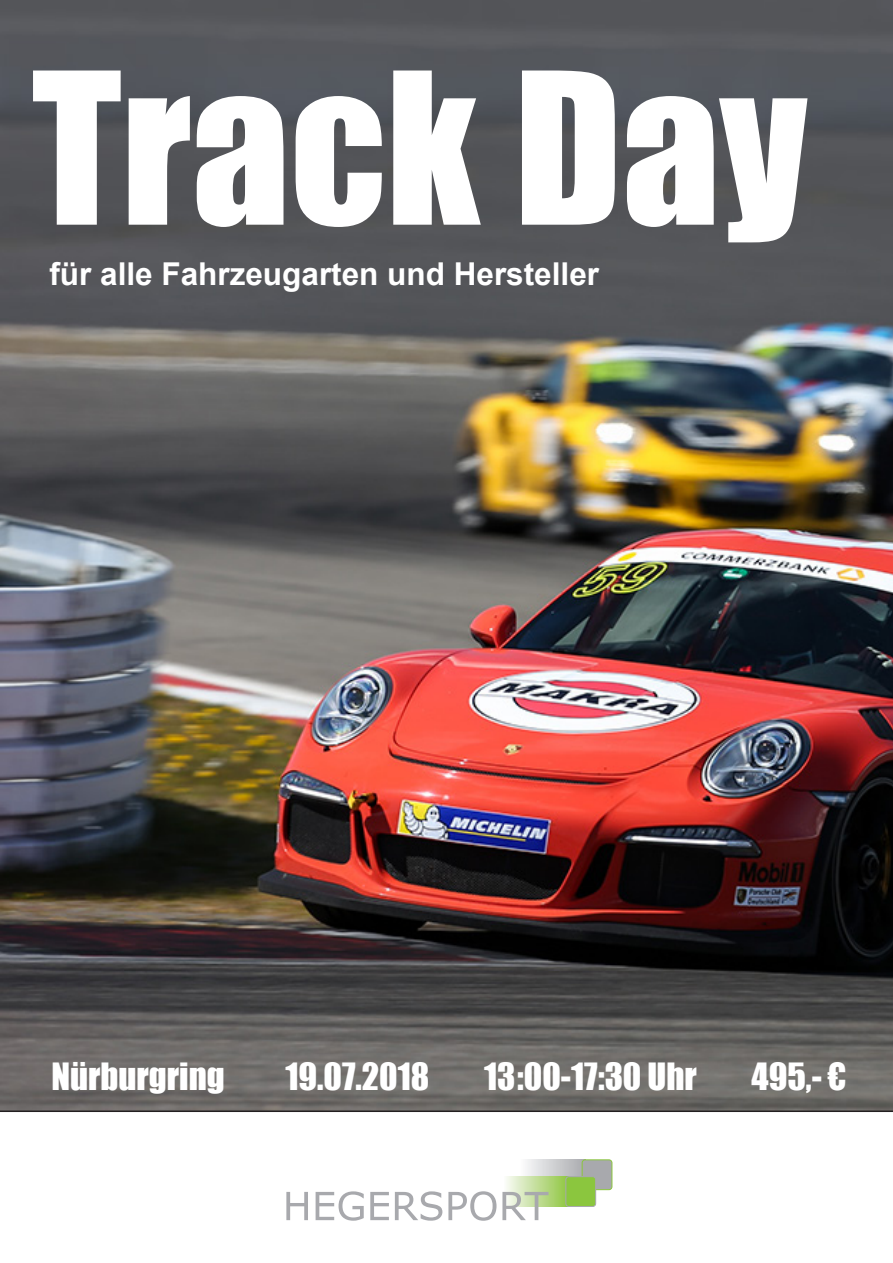
<style>
.page{position:relative;width:893px;height:1263px;background:#fff}
.page>*{position:absolute;margin:0;border:0;box-sizing:border-box;transform-origin:0 0}
.t1{font:195px "Impact";color:#fff}
.t2{font:34.5px "Impact";color:#fff}
.t3{font:700 31.5px "Arial";color:#fff}
</style>
<div class="page">
<img style="left:0;top:0;width:893px;height:1112px">
<div style="left:519px;top:1159px;width:66px;height:28px;background:linear-gradient(to right,#fefdff,#a9acaa)"></div>
<div style="left:503px;top:1176px;width:66px;height:31px;background:linear-gradient(to right,#fcfcfb,#90c542)"></div>
<div style="left:582px;top:1160px;width:30px;height:30px;background:#a8a9ad;border-radius:3px"></div>
<div style="left:582px;top:1159px;width:30px;height:31px;border:1px solid #8bc63e;border-radius:3px"></div>
<div style="left:566px;top:1177px;width:30px;height:29px;background:#8bc63e;border-radius:3px"></div>
<div style="left:565px;top:1176px;width:31px;height:31px;border:1px solid #a8a9ad;border-radius:3px"></div>
<svg style="left:286px;top:1192px;width:22px;height:28px"></svg>
<svg style="left:316px;top:1191px;width:48px;height:30px"></svg>
<svg style="left:370px;top:1192px;width:19px;height:28px"></svg>
<svg style="left:395px;top:1191px;width:47px;height:30px"></svg>
<svg style="left:448px;top:1191px;width:48px;height:30px"></svg>
<svg style="left:502px;top:1192px;width:46px;height:28px"></svg>
<p class="t1" style="left:32px;top:-3px;width:777px">Track Day</p>
<p class="t3" style="left:49px;top:253px;width:551px">für alle Fahrzeugarten und Hersteller</p>
<p class="t2" style="left:52px;top:1050px;width:175px">Nürburgring</p>
<p class="t2" style="left:285px;top:1050px;width:146px">19.07.2018</p>
<p class="t2" style="left:484px;top:1050px;width:214px">13:00-17:30 Uhr</p>
<p class="t2" style="left:751px;top:1050px;width:96px">495,- €</p>
</div>
